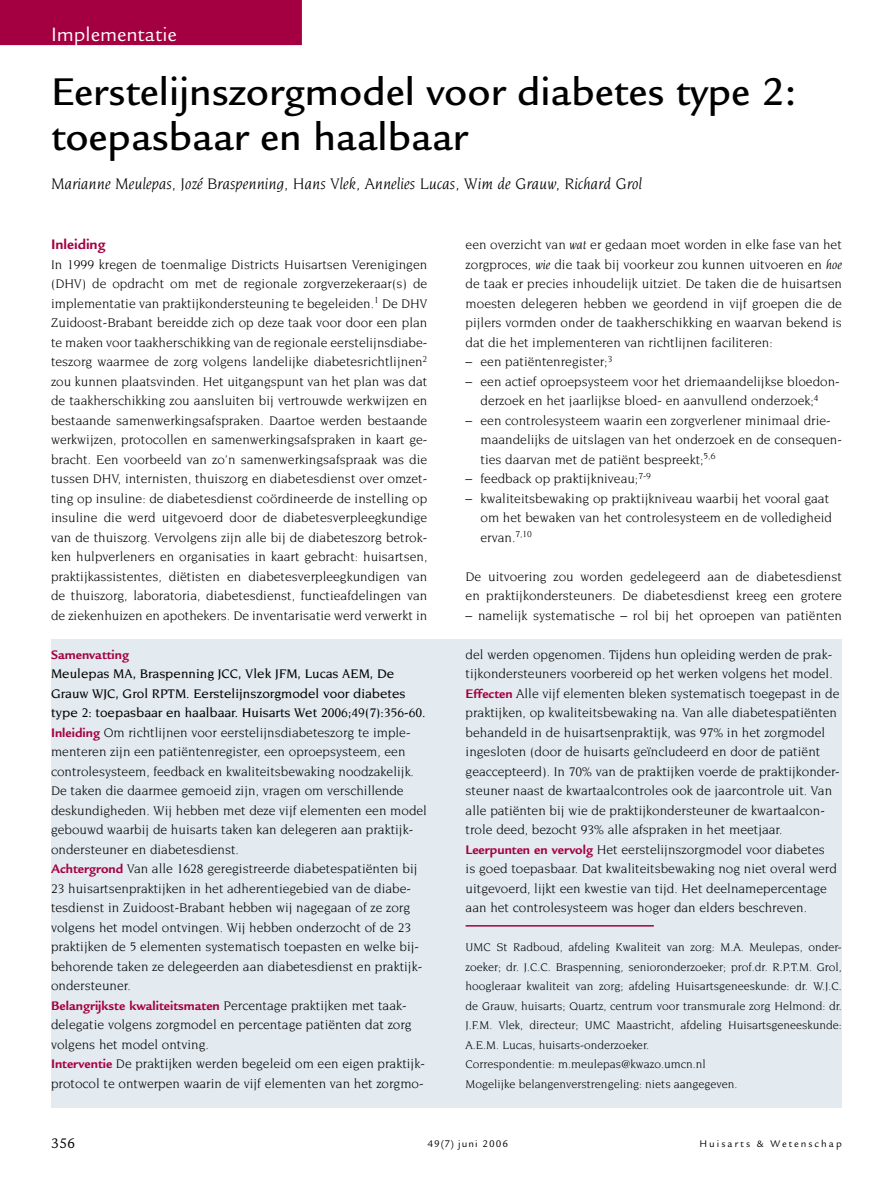
<style>
.page{position:relative;width:893px;height:1191px;background:#fff}
.page>*{position:absolute;margin:0;border:0;box-sizing:border-box;transform-origin:0 0}
.Artikelkop{font:500 42px/45px "Legacy Sans";color:#000}
.Rubriekskop{font:21px "Legacy Sans";color:#fff}
.Auteursgegevens{font:italic 16.5px "Novarese";color:#000}
.Kop1{font:700 15px "Legacy Sans";color:#a40041}
.t1{font:15px "Legacy Sans";color:#000}
.Samenvatting{font:13.5px/19.5px "Novarese";color:#000}
.Opsom1{font:13.5px/19.5px "Novarese";color:#000}
.Samenvatting_lijn{font:13.5px/19.5px "Novarese";color:#000}
.Samenvatting-2{font:500 13.5px/19.5px "Novarese";color:#000}
.Kop_Samenvatting{font:700 13.5px "Legacy Sans";color:#a40041}
.Samenvatting_noot{font:12px/19.5px "Novarese";color:#000;text-align:justify}
.t2{font:10.5px "Legacy Sans";letter-spacing:.19em;color:#000}
.t3{font:10.5px "Legacy Sans";letter-spacing:.1em;color:#000}
.s1{font-family:"Legacy Sans";font-weight:700;color:#a40041}
.s2{font-style:italic}
</style>
<div class="page">
<div style="left:0;top:0;width:302px;height:45px;background:#a40041"></div>
<div style="left:51px;top:639px;width:791px;height:468px;background:#e4ebf0"></div>
<hr style="left:466px;top:925px;width:188px;height:1px;background:#a40041">
<p class="Rubriekskop" style="left:51px;top:22px;width:127px">Implementatie</p>
<p class="Artikelkop" style="left:51px;top:70px;width:747px">Eerstelijnszorgmodel voor diabetes type 2: toepasbaar en haalbaar</p>
<p class="Auteursgegevens" style="left:51px;top:175px;width:593px">Marianne Meulepas, Jozé Braspenning, Hans Vlek, Annelies Lucas, Wim de Grauw, Richard Grol</p>
<p class="Kop1" style="left:51px;top:236px;width:56px">Inleiding</p>
<p class="Samenvatting" style="left:51px;top:254px;width:378px;text-align:justify">In 1999 kregen de toenmalige Districts Huisartsen Verenigingen (DHV) de opdracht om met de regionale zorgverzekeraar(s) de implementatie van praktijkondersteuning te begeleiden.<sup>1</sup> De DHV Zuidoost-Brabant bereidde zich op deze taak voor door een plan te maken voor taakherschikking van de regionale eerstelijnsdiabe&shy;teszorg waarmee de zorg volgens landelijke diabetesrichtlijnen<sup>2 </sup>zou kunnen plaatsvinden. Het uitgangspunt van het plan was dat de taakherschikking zou aansluiten bij vertrouwde werkwijzen en bestaande samenwerkingsafspraken. Daartoe werden bestaande werkwijzen, protocollen en samenwerkingsafspraken in kaart ge&shy;bracht. Een voorbeeld van zo’n samenwerkingsafspraak was die tussen DHV, internisten, thuiszorg en diabetesdienst over omzet&shy;ting op insuline: de diabetesdienst coördineerde de instelling op insuline die werd uitgevoerd door de diabetesverpleegkundige van de thuiszorg. Vervolgens zijn alle bij de diabeteszorg betrok&shy;ken hulpverleners en organisaties in kaart gebracht: huisartsen, praktijkassistentes, diëtisten en diabetesverpleegkundigen van de thuiszorg, laboratoria, diabetesdienst, functieafdelingen van de ziekenhuizen en apothekers. De inventarisatie werd verwerkt in</p>
<p class="Kop_Samenvatting" style="left:51px;top:646px;width:80px">Samenvatting</p>
<p class="Samenvatting-2" style="left:51px;top:664px;width:376px">Meulepas MA, Braspenning JCC, Vlek JFM, Lucas AEM, De<br>Grauw WJC, Grol RPTM. Eerstelijnszorgmodel voor diabetes type 2: toepasbaar en haalbaar. Huisarts Wet 2006;49(7):356-60.</p>
<p class="Samenvatting" style="left:51px;top:722px;width:377px"><span class="s1">Inleiding</span> Om richtlijnen voor eerstelijnsdiabeteszorg te imple&shy;menteren zijn een patiëntenregister, een oproepsysteem, een controlesysteem, feedback en kwaliteitsbewaking noodzakelijk.<br>De taken die daarmee gemoeid zijn, vragen om verschillende deskundigheden. Wij hebben met deze vijf elementen een model gebouwd waarbij de huisarts taken kan delegeren aan praktijk&shy;ondersteuner en diabetesdienst.</p>
<p class="Samenvatting" style="left:51px;top:859px;width:373px"><span class="s1">Achtergrond</span> Van alle 1628 geregistreerde diabetespatiënten bij 23 huisartsenpraktijken in het adherentiegebied van de diabe&shy;tesdienst in Zuidoost-Brabant hebben wij nagegaan of ze zorg volgens het model ontvingen. Wij hebben onderzocht of de 23 praktijken de 5 elementen systematisch toepasten en welke bij&shy;behorende taken ze delegeerden aan diabetesdienst en praktijk&shy;ondersteuner.</p>
<p class="Samenvatting" style="left:51px;top:995px;width:362px"><span class="s1">Belangrijkste kwaliteitsmaten</span> Percentage praktijken met taak&shy;delegatie volgens zorgmodel en percentage patiënten dat zorg volgens het model ontving.</p>
<p class="Samenvatting" style="left:51px;top:1054px;width:375px"><span class="s1">Interventie</span> De praktijken werden begeleid om een eigen praktijk&shy;protocol te ontwerpen waarin de vijf elementen van het zorgmo-</p>
<p class="Samenvatting" style="left:466px;top:235px;width:378px;text-align:justify">een overzicht van <span class="s2">wat</span> er gedaan moet worden in elke fase van het zorgproces, <span class="s2">wie</span> die taak bij voorkeur zou kunnen uitvoeren en <span class="s2">hoe </span>de taak er precies inhoudelijk uitziet. De taken die de huisartsen moesten delegeren hebben we geordend in vijf groepen die de pijlers vormden onder de taakherschikking en waarvan bekend is dat die het implementeren van richtlijnen faciliteren:</p>
<p class="Opsom1" style="left:466px;top:352px;width:148px">– een patiëntenregister;<sup>3</sup></p>
<p class="Opsom1" style="left:466px;top:371px;width:376px;text-align:center">– een actief oproepsysteem voor het driemaandelijkse bloedon&shy;derzoek en het jaarlijkse bloed- en aanvullend onderzoek;<sup>4</sup></p>
<p class="Opsom1" style="left:480px;top:410px;width:363px;text-indent:-15px">– een controlesysteem waarin een zorgverlener minimaal drie&shy;maandelijks de uitslagen van het onderzoek en de consequen&shy;ties daarvan met de patiënt bespreekt;<sup>5,6</sup></p>
<p class="Opsom1" style="left:466px;top:469px;width:187px">– feedback op praktijkniveau;<sup>7-9</sup></p>
<p class="Opsom1" style="left:480px;top:488px;width:353px;text-indent:-15px">– kwaliteitsbewaking op praktijkniveau waarbij het vooral gaat om het bewaken van het controlesysteem en de volledigheid ervan.<sup>7,10</sup></p>
<p class="Samenvatting" style="left:466px;top:566px;width:378px">De uitvoering zou worden gedelegeerd aan de diabetesdienst en praktijkondersteuners. De diabetesdienst kreeg een grotere</p>
<p class="Samenvatting" style="left:466px;top:605px;width:378px">– namelijk systematische – rol bij het oproepen van patiënten</p>
<p class="Samenvatting" style="left:466px;top:644px;width:369px">del werden opgenomen. Tijdens hun opleiding werden de prak&shy;tijkondersteuners voorbereid op het werken volgens het model.</p>
<p class="Samenvatting" style="left:466px;top:683px;width:375px"><span class="s1">Effecten</span> Alle vijf elementen bleken systematisch toegepast in de praktijken, op kwaliteitsbewaking na. Van alle diabetespatiënten behandeld in de huisartsenpraktijk, was 97% in het zorgmodel ingesloten (door de huisarts geïncludeerd en door de patiënt geaccepteerd). In 70% van de praktijken voerde de praktijkonder&shy;steuner naast de kwartaalcontroles ook de jaarcontrole uit. Van alle patiënten bij wie de praktijkondersteuner de kwartaalcon&shy;trole deed, bezocht 93% alle afspraken in het meetjaar.</p>
<p class="Samenvatting_lijn" style="left:466px;top:839px;width:373px"><span class="s1">Leerpunten en vervolg</span> Het eerstelijnszorgmodel voor diabetes is goed toepasbaar. Dat kwaliteitsbewaking nog niet overal werd uitgevoerd, lijkt een kwestie van tijd. Het deelnamepercentage aan het controlesysteem was hoger dan elders beschreven.</p>
<p class="Samenvatting_noot" style="left:466px;top:937px;width:378px">UMC St Radboud, afdeling Kwaliteit van zorg: M.A. Meulepas, onder&shy;zoeker; dr. J.C.C. Braspenning, senioronderzoeker; prof.dr. R.P.T.M. Grol, hoogleraar kwaliteit van zorg; afdeling Huisartsgeneeskunde: dr. W.J.C. de Grauw, huisarts; Quartz, centrum voor transmurale zorg Helmond: dr.<br>J.F.M. Vlek, directeur; UMC Maastricht, afdeling Huisartsgeneeskunde:<br>A.E.M. Lucas, huisarts-onderzoeker.</p>
<p class="Samenvatting_noot" style="left:466px;top:1054px;width:242px">Correspondentie: m.meulepas@kwazo.umcn.nl</p>
<p class="Samenvatting_noot" style="left:466px;top:1074px;width:273px">Mogelijke belangenverstrengeling: niets aangegeven.</p>
<p class="t1" style="left:51px;top:1134px;width:26px">356</p>
<p class="t3" style="left:427px;top:1138px;width:82px">49(7) juni 2006</p>
<p class="t2" style="left:699px;top:1138px;width:144px">Huisarts &amp; Wetenschap</p>
</div>
